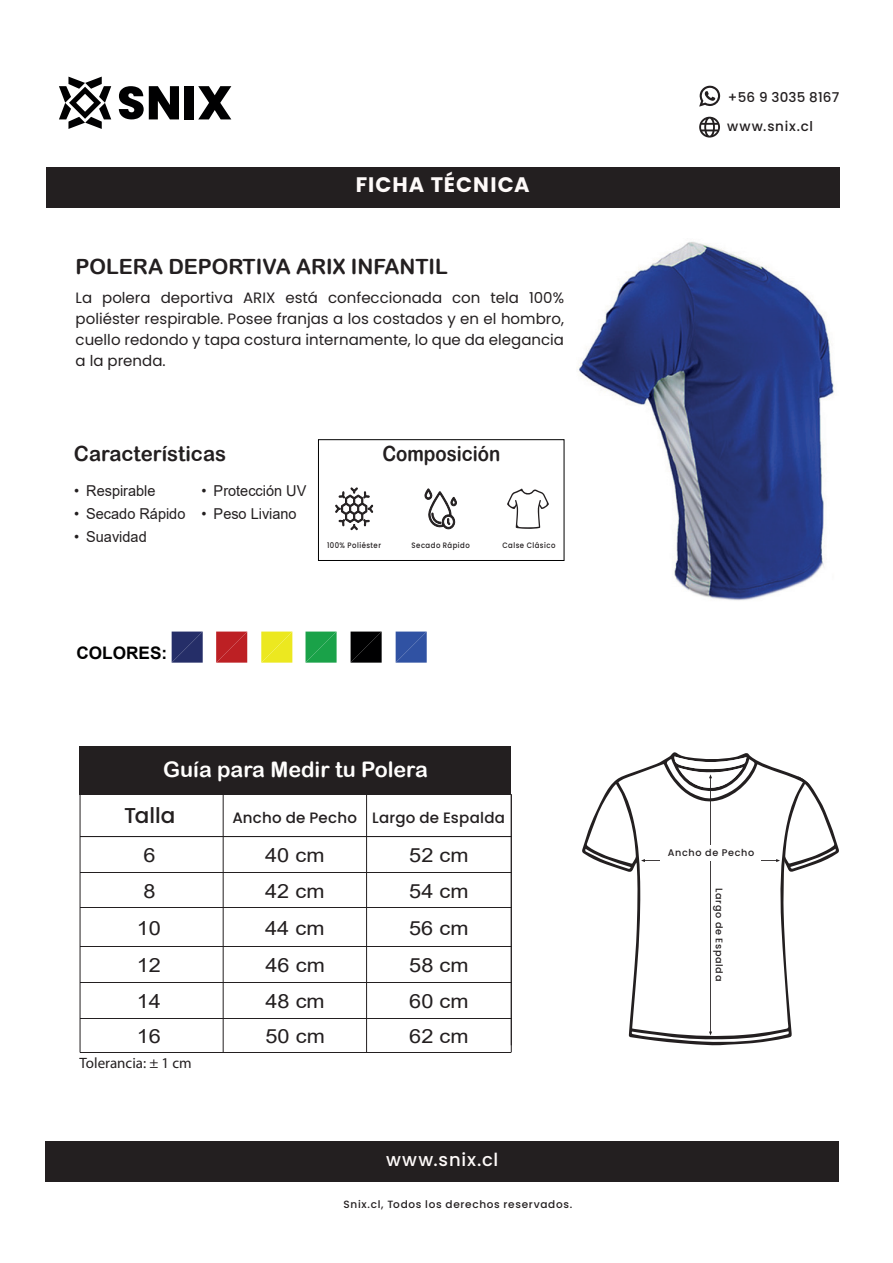
<style>
.page{position:relative;width:893px;height:1263px;background:#fff}
.page>*{position:absolute;margin:0;border:0;box-sizing:border-box;transform-origin:0 0}
.t1{font:21.45px "Arial Rounded MT Bold";color:#fffefd}
.t2{font:500 21.45px "Poppins";color:#231f20}
.t3{font:21px "Arial Rounded MT Bold";color:#231f20}
.t4{font:700 21px "Poppins";letter-spacing:.045em;color:#fefaf9}
.t5{font:21px "Arial Rounded MT Bold";color:#231f20;scale:.89 1}
.t6{font:19.5px/36.3px "Arial";color:#231f20;text-align:center;scale:1.11 1}
.t7{font:500 18px "Poppins";letter-spacing:.045em;color:#fefaf9}
.t8{font:700 17.25px "Arial";color:#000001}
.t9{font:15px/21px "Poppins";color:#231f20;text-align:justify}
.t10{font:15px "Arial";color:#231f20}
.t11{font:500 15px "Poppins";letter-spacing:.015em;color:#231f20}
.t12{font:15px "Myriad Pro";color:#231f20}
.t13{font:500 13.5px/29.5px "Poppins";letter-spacing:.015em;color:#231f20}
.t14{font:500 10.5px "Poppins";letter-spacing:.065em;color:#231f20}
.t15{font:500 9.6px "Poppins";letter-spacing:.07em;color:#231f20}
.t16{font:500 7.8px "Poppins";letter-spacing:.07em;color:#231f20;scale:.89 1}
</style>
<div class="page">
<svg style="left:59px;top:77px;width:52px;height:52px"></svg>
<svg style="left:198px;top:86px;width:33px;height:33px"></svg>
<div style="left:185px;top:86px;width:9px;height:33px;background:#000001"></div>
<svg style="left:119px;top:86px;width:60px;height:33px"></svg>
<div style="left:45px;top:1141px;width:794px;height:41px;background:#231f20"></div>
<div style="left:46px;top:167px;width:793px;height:41px;background:#231f20"></div>
<hr style="left:80px;top:836px;width:431px;height:1px;background:#231f20">
<hr style="left:366px;top:775px;width:1px;height:277px;background:#231f20">
<hr style="left:223px;top:775px;width:1px;height:277px;background:#231f20">
<hr style="left:80px;top:775px;width:1px;height:277px;background:#231f20">
<hr style="left:511px;top:794px;width:1px;height:258px;background:#231f20">
<div style="left:79px;top:746px;width:432px;height:49px;background:#231f20"></div>
<svg style="left:424px;top:488px;width:33px;height:41px"></svg>
<svg style="left:335px;top:487px;width:38px;height:43px"></svg>
<svg style="left:507px;top:488px;width:42px;height:41px"></svg>
<div style="left:318px;top:439px;width:246px;height:122px;border:1px solid #000001"></div>
<svg style="left:582px;top:752px;width:210px;height:293px"></svg>
<svg style="left:641px;top:756px;width:198px;height:279px"></svg>
<div style="left:660px;top:845px;width:101px;height:15px;background:#fff"></div>
<svg style="left:699px;top:86px;width:21px;height:21px"></svg>
<svg style="left:699px;top:117px;width:21px;height:21px"></svg>
<svg style="left:172px;top:631px;width:31px;height:32px"></svg>
<svg style="left:216px;top:631px;width:31px;height:32px"></svg>
<svg style="left:261px;top:631px;width:31px;height:32px"></svg>
<svg style="left:305px;top:631px;width:32px;height:32px"></svg>
<svg style="left:351px;top:631px;width:31px;height:32px"></svg>
<svg style="left:396px;top:631px;width:31px;height:32px"></svg>
<img style="left:579px;top:242px;width:255px;height:359px">
<hr style="left:80px;top:835px;width:431px;height:1px;background:#231f20">
<hr style="left:80px;top:871px;width:431px;height:1px;background:#231f20">
<hr style="left:80px;top:907px;width:431px;height:1px;background:#231f20">
<hr style="left:80px;top:946px;width:431px;height:1px;background:#231f20">
<hr style="left:80px;top:982px;width:431px;height:1px;background:#231f20">
<hr style="left:80px;top:1018px;width:431px;height:1px;background:#231f20">
<hr style="left:80px;top:1052px;width:431px;height:1px;background:#231f20">
<h2 class="t4" style="left:356px;top:172px;width:175px">FICHA TÉCNICA</h2>
<h2 class="t3" style="left:76px;top:254px;width:374px">POLERA DEPORTIVA ARIX INFANTIL</h2>
<p class="t9" style="left:76px;top:288px;width:490px">La polera deportiva ARIX está confeccionada con tela 100% poliéster respirable. Posee franjas a los costados y en el hombro, cuello redondo y tapa costura internamente, lo que da elegancia a la prenda.</p>
<h2 class="t3" style="left:74px;top:441px;width:154px">Características</h2>
<h2 class="t5" style="left:382px;top:441px;width:134px">Composición</h2>
<p class="t10" style="left:74px;top:480px;width:83px">• Respirable</p>
<p class="t10" style="left:74px;top:503px;width:113px">• Secado Rápido</p>
<p class="t10" style="left:74px;top:526px;width:74px">• Suavidad</p>
<p class="t10" style="left:202px;top:480px;width:106px">• Protección UV</p>
<p class="t10" style="left:202px;top:503px;width:97px">• Peso Liviano</p>
<p class="t16" style="left:327px;top:541px;width:62px">100% Poliéster</p>
<p class="t16" style="left:412px;top:541px;width:67px">Secado Rápido</p>
<p class="t16" style="left:502px;top:541px;width:61px">Calse Clásico</p>
<p class="t8" style="left:76px;top:641px;width:92px">COLORES:</p>
<h1 class="t1" style="left:163px;top:756px;width:266px">Guía para Medir tu Polera</h1>
<h1 class="t2" style="left:124px;top:803px;width:53px">Talla</h1>
<p class="t11" style="left:232px;top:809px;width:274px">Ancho de Pecho Largo de Espalda</p>
<h3 class="t6" style="left:137px;top:837px;width:23px">6<br>8<br>10<br>12<br>14<br>16</h3>
<h3 class="t6" style="left:265px;top:837px;width:55px">40 cm</h3>
<h3 class="t6" style="left:409px;top:837px;width:55px">52 cm</h3>
<h3 class="t6" style="left:265px;top:873px;width:55px">42 cm</h3>
<h3 class="t6" style="left:409px;top:873px;width:55px">54 cm</h3>
<h3 class="t6" style="left:265px;top:910px;width:55px">44 cm</h3>
<h3 class="t6" style="left:409px;top:910px;width:55px">56 cm</h3>
<h3 class="t6" style="left:265px;top:947px;width:55px">46 cm</h3>
<h3 class="t6" style="left:409px;top:947px;width:55px">58 cm</h3>
<h3 class="t6" style="left:265px;top:983px;width:55px">48 cm</h3>
<h3 class="t6" style="left:409px;top:983px;width:55px">60 cm</h3>
<h3 class="t6" style="left:265px;top:1018px;width:55px">50 cm</h3>
<h3 class="t6" style="left:409px;top:1018px;width:55px">62 cm</h3>
<p class="t12" style="left:80px;top:1054px;width:114px">Tolerancia: ± 1 cm</p>
<p class="t7" style="left:386px;top:1149px;width:114px">www.snix.cl</p>
<p class="t14" style="left:344px;top:1198px;width:230px">Snix.cl, Todos los derechos reservados.</p>
<p class="t13" style="left:727px;top:82px;width:114px">+56 9 3035 8167 www.snix.cl</p>
<p class="t15" style="left:668px;top:847px;width:88px">Ancho de Pecho</p>
<p class="t15" style="left:725px;top:888px;width:94px;rotate:90deg">Largo de Espalda</p>
</div>
